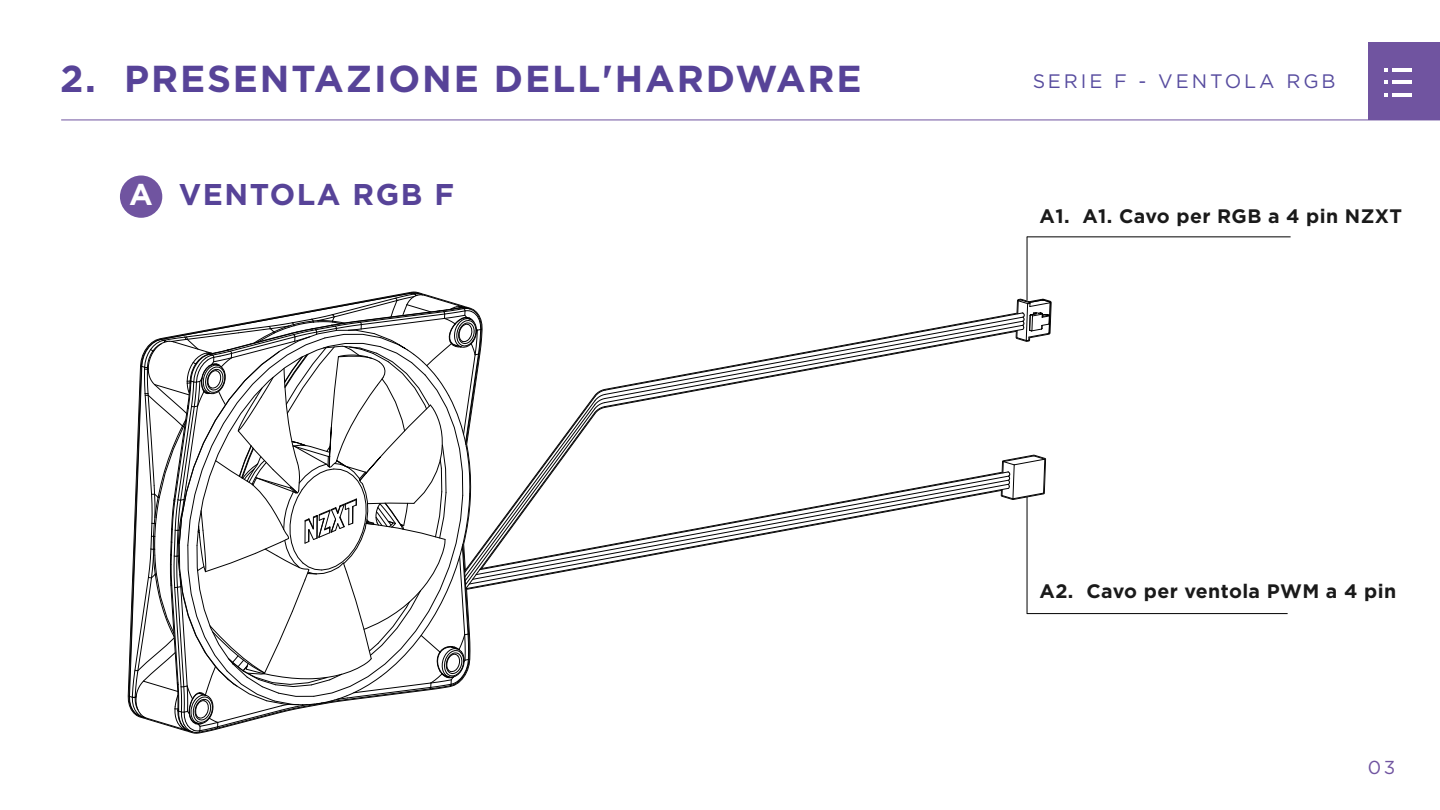
<style>
.page{position:relative;width:1440px;height:810px;background:#fff}
.page>*{position:absolute;margin:0;border:0;box-sizing:border-box;transform-origin:0 0}
.t1{font:700 37.5px "Gotham";letter-spacing:.05em;color:#574398}
.t2{font:700 30px "Gotham";letter-spacing:.05em;color:#574398}
.t3{font:700 19.5px "Gotham";letter-spacing:.02em;color:#1a1a1a}
.t4{font:19.5px "Gotham";letter-spacing:.15em;color:#2d1f87}
.t5{font:18.75px "Gotham";color:#7054a0}
.s1{color:#fff}
</style>
<div class="page">
<hr style="left:61px;top:120px;width:1379px;height:1px;background:#7054a0">
<div style="left:1369px;top:43px;width:71px;height:77px;background:#7054a0"></div>
<svg style="left:1384px;top:68px;width:4px;height:3px"></svg>
<hr style="left:1392px;top:68px;width:20px;height:3px;background:#fff">
<svg style="left:1384px;top:81px;width:4px;height:3px"></svg>
<hr style="left:1392px;top:81px;width:20px;height:3px;background:#fff">
<svg style="left:1384px;top:93px;width:4px;height:4px"></svg>
<hr style="left:1392px;top:93px;width:20px;height:4px;background:#fff">
<svg style="left:128px;top:292px;width:924px;height:442px"></svg>
<hr style="left:1027px;top:497px;width:1px;height:117px;background:#000">
<hr style="left:1027px;top:237px;width:1px;height:63px;background:#000">
<hr style="left:1027px;top:613px;width:261px;height:1px;background:#000">
<div style="left:120px;top:175px;width:42px;height:43px;background:#7054a0;border-radius:50%"></div>
<hr style="left:1027px;top:237px;width:264px;height:1px;background:#000">
<h1 class="t1" style="left:60px;top:54px;width:803px">2. PRESENTAZIONE DELL'HARDWARE</h1>
<h2 class="t2" style="left:129px;top:175px;width:326px"><span class="s1">A</span> VENTOLA RGB F</h2>
<p class="t4" style="left:1032px;top:68px;width:305px">SERIE F - VENTOLA RGB</p>
<p class="t3" style="left:1040px;top:203px;width:364px">A1. A1. Cavo per RGB a 4 pin NZXT</p>
<p class="t3" style="left:1040px;top:578px;width:358px">A2. Cavo per ventola PWM a 4 pin</p>
<p class="t5" style="left:1368px;top:755px;width:29px">03</p>
</div>
